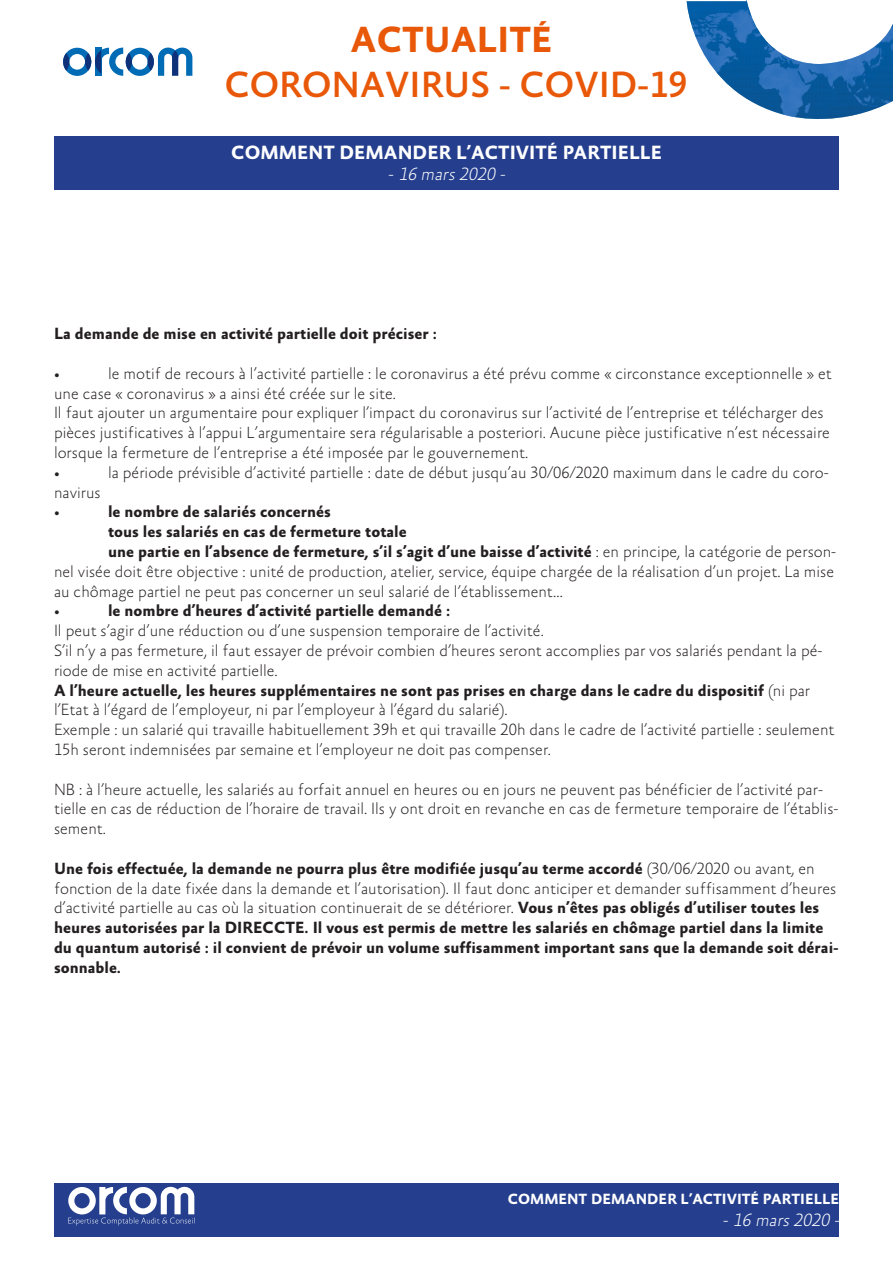
<style>
.page{position:relative;width:893px;height:1263px;background:#fff}
.page>*{position:absolute;margin:0;border:0;box-sizing:border-box;transform-origin:0 0}
.t1{font:500 37.05px "Absara Sans TF";color:#e85808}
.t2{font:700 37.05px "Absara Sans TF";color:#e85808}
.t3{font:700 19.5px "Absara Sans TF";color:#fff}
.t4{font:italic 100 18px "Absara Sans TF";color:#fff}
.t5{font:100 16.5px/19.8px "Absara Sans TF";color:#231f20}
.t6{font:700 16.5px/19.8px "Absara Sans TF";color:#231f20}
.t7{font:700 15px "Absara Sans TF";color:#fff}
.s1{font-family:"Absara TF";font-style:normal}
.s2{font-weight:700}
.s3{font-weight:100}
</style>
<div class="page">
<div style="left:54px;top:136px;width:785px;height:53px;background:#253f8e"></div>
<svg style="left:63px;top:48px;width:129px;height:28px"></svg>
<svg style="left:148px;top:53px;width:6px;height:18px"></svg>
<svg style="left:126px;top:53px;width:6px;height:18px"></svg>
<svg style="left:687px;top:0;width:206px;height:120px"></svg>
<div style="left:54px;top:1183px;width:785px;height:53px;background:#253f8e"></div>
<svg style="left:68px;top:1187px;width:127px;height:38px"></svg>
<h1 class="t2" style="left:351px;top:21px;width:204px">ACTUALITÉ</h1>
<h1 class="t1" style="left:225px;top:65px;width:464px">CORONAVIRUS - COVID-19</h1>
<p class="t3" style="left:231px;top:142px;width:432px">COMMENT DEMANDER L’ACTIVITÉ PARTIELLE</p>
<p class="t4" style="left:389px;top:165px;width:121px"><span class="s1">-</span> 16 mars 2020 -</p>
<p class="t6" style="left:54px;top:325px;width:384px">La demande de mise en activité partielle doit préciser :</p>
<p class="t5" style="left:54px;top:364px;width:7px">•</p>
<p class="t5" style="left:54px;top:364px;width:779px;text-indent:54px">le motif de recours à l’activité partielle : le coronavirus a été prévu comme « circonstance exceptionnelle » et une case « coronavirus » a ainsi été créée sur le site.</p>
<p class="t5" style="left:54px;top:404px;width:778px">Il faut ajouter un argumentaire pour expliquer l’impact du coronavirus sur l’activité de l’entreprise et télécharger des pièces justificatives à l’appui L’argumentaire sera régularisable a posteriori. Aucune pièce justificative n’est nécessaire lorsque la fermeture de l’entreprise a été imposée par le gouvernement.</p>
<p class="t5" style="left:54px;top:463px;width:7px">•</p>
<p class="t5" style="left:108px;top:463px;width:722px">la période prévisible d’activité partielle : date de début jusqu’au 30/06/2020 maximum dans le cadre du coro-</p>
<p class="t5" style="left:54px;top:483px;width:48px">navirus</p>
<p class="t5" style="left:54px;top:503px;width:7px">•</p>
<p class="t6" style="left:108px;top:503px;width:224px">le nombre de salariés concernés</p>
<p class="t6" style="left:108px;top:523px;width:300px">tous les salariés en cas de fermeture totale</p>
<p class="t5" style="left:54px;top:542px;width:784px;text-indent:54px"><span class="s2">une partie en l’absence de fermeture, s’il s’agit d’une baisse d’activité</span> : en principe, la catégorie de person&shy;nel visée doit être objective : unité de production, atelier, service, équipe chargée de la réalisation d’un projet. La mise au chômage partiel ne peut pas concerner un seul salarié de l’établissement…</p>
<p class="t5" style="left:54px;top:602px;width:7px">•</p>
<p class="t6" style="left:108px;top:602px;width:344px">le nombre d’heures d’activité partielle demandé :</p>
<p class="t5" style="left:54px;top:622px;width:491px">Il peut s’agir d’une réduction ou d’une suspension temporaire de l’activité.</p>
<p class="t5" style="left:54px;top:641px;width:770px">S’il n’y a pas fermeture, il faut essayer de prévoir combien d’heures seront accomplies par vos salariés pendant la pé&shy;riode de mise en activité partielle.</p>
<p class="t6" style="left:54px;top:681px;width:758px">A l’heure actuelle, les heures supplémentaires ne sont pas prises en charge dans le cadre du dispositif <span class="s3">(ni par l’Etat à l’égard de l’employeur, ni par l’employeur à l’égard du salarié).</span></p>
<p class="t5" style="left:54px;top:721px;width:782px">Exemple : un salarié qui travaille habituellement 39h et qui travaille 20h dans le cadre de l’activité partielle : seulement<br>15h seront indemnisées par semaine et l’employeur ne doit pas compenser.</p>
<p class="t5" style="left:54px;top:780px;width:786px">NB : à l’heure actuelle, les salariés au forfait annuel en heures ou en jours ne peuvent pas bénéficier de l’activité par&shy;tielle en cas de réduction de l’horaire de travail. Ils y ont droit en revanche en cas de fermeture temporaire de l’établis&shy;sement.</p>
<p class="t6" style="left:54px;top:859px;width:786px">Une fois effectuée, la demande ne pourra plus être modifiée jusqu’au terme accordé <span class="s3">(30/06/2020 ou avant, en fonction de la date fixée dans la demande et l’autorisation). Il faut donc anticiper et demander suffisamment d’heures d’activité partielle au cas où la situation continuerait de se détériorer.</span> Vous n’êtes pas obligés d’utiliser toutes les heures autorisées par la DIRECCTE. Il vous est permis de mettre les salariés en chômage partiel dans la limite du quantum autorisé : il convient de prévoir un volume suffisamment important sans que la demande soit dérai&shy;sonnable.</p>
<p class="t7" style="left:508px;top:1191px;width:333px">COMMENT DEMANDER L’ACTIVITÉ PARTIELLE</p>
<p class="t4" style="left:723px;top:1210px;width:121px"><span class="s1">-</span> 16 mars 2020 -</p>
</div>
